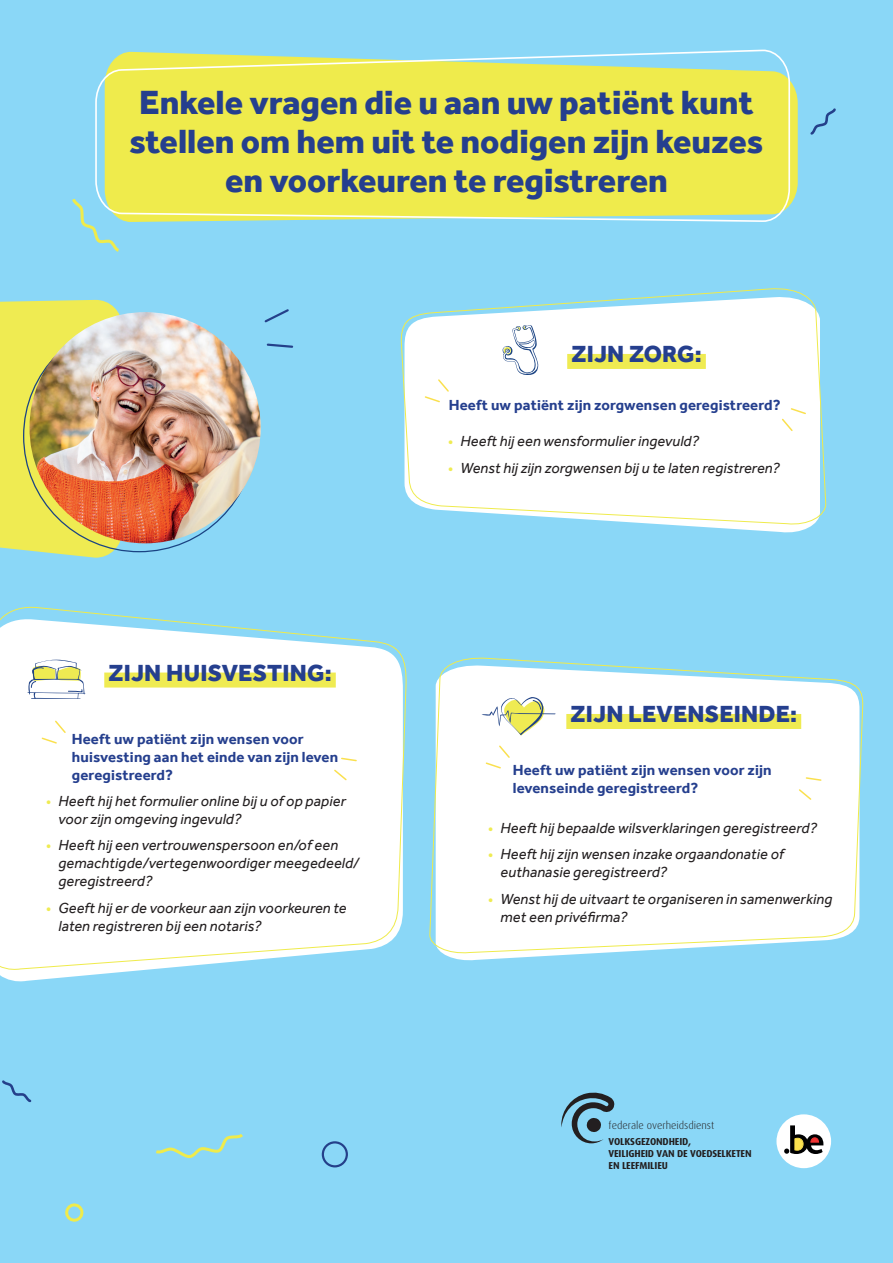
<style>
.page{position:relative;width:893px;height:1263px;background:#8ad7f7}
.page>*{position:absolute;margin:0;border:0;box-sizing:border-box;transform-origin:0 0}
.t1{font:800 34.5px/38.8px "Effra";color:#253f8e;text-align:center}
.t2{font:800 24px "Effra";letter-spacing:.01em;color:#253f8e}
.t3{font:italic 15px/18px "Effra";letter-spacing:.01em;color:#231f20}
.t4{font:700 15px/18px "Effra";letter-spacing:.01em;color:#253f8e}
.t5{font:300 10.65px "Dax";color:#231f20}
.t6{font:700 10.05px/12px "Dax";letter-spacing:-.015em;color:#231f20}
.s1{color:#efeb52}
</style>
<div class="page">
<div style="left:776px;top:1114px;width:55px;height:54px;background:#fff;border-radius:50%"></div>
<svg style="left:784px;top:1125px;width:39px;height:29px"></svg>
<svg style="left:561px;top:1093px;width:53px;height:50px;background:#689ab0"></svg>
<svg style="left:398px;top:285px;width:429px;height:246px"></svg>
<svg style="left:0;top:603px;width:409px;height:376px"></svg>
<svg style="left:426px;top:655px;width:441px;height:304px"></svg>
<svg style="left:28px;top:660px;width:57px;height:41px"></svg>
<svg style="left:424px;top:378px;width:26px;height:25px"></svg>
<svg style="left:41px;top:719px;width:26px;height:26px"></svg>
<svg style="left:485px;top:744px;width:26px;height:26px"></svg>
<svg style="left:797px;top:776px;width:25px;height:25px"></svg>
<svg style="left:333px;top:757px;width:25px;height:25px"></svg>
<svg style="left:780px;top:407px;width:27px;height:25px"></svg>
<svg style="left:482px;top:697px;width:74px;height:38px"></svg>
<div style="left:568px;top:1211px;width:43px;height:37px;background:#8ad7f7"></div>
<svg style="left:0;top:1078px;width:33px;height:26px"></svg>
<svg style="left:153px;top:1131px;width:93px;height:29px;background:#95d9e4"></svg>
<svg style="left:63px;top:1203px;width:21px;height:19px"></svg>
<div style="left:322px;top:1141px;width:26px;height:26px;border:2px solid #24408a;border-radius:50%"></div>
<svg style="left:263px;top:307px;width:31px;height:42px"></svg>
<svg style="left:0;top:300px;width:122px;height:258px;background:#e4e65c"></svg>
<img style="left:29px;top:312px;width:232px;height:231px;border-radius:116px">
<svg style="left:94px;top:49px;width:697px;height:174px;background:#e5e961"></svg>
<svg style="left:808px;top:106px;width:30px;height:31px"></svg>
<svg style="left:70px;top:196px;width:52px;height:58px;background:#9cdadb"></svg>
<div style="left:567px;top:354px;width:139px;height:15px;background:#efeb52"></div>
<div style="left:566px;top:714px;width:235px;height:15px;background:#efeb52"></div>
<div style="left:104px;top:672px;width:232px;height:15px;background:#efeb52"></div>
<h1 class="t1" style="left:129px;top:83px;width:636px">Enkele vragen die u aan uw patiënt kunt stellen om hem uit te nodigen zijn keuzes en voorkeuren te registreren</h1>
<h2 class="t2" style="left:571px;top:340px;width:132px">ZIJN ZORG:</h2>
<p class="t4" style="left:449px;top:396px;width:333px">Heeft uw patiënt zijn zorgwensen geregistreerd?</p>
<h2 class="t2" style="left:109px;top:659px;width:225px">ZIJN HUISVESTING:</h2>
<p class="t4" style="left:72px;top:729px;width:268px">Heeft uw patiënt zijn wensen voor huisvesting aan het einde van zijn leven geregistreerd?</p>
<p class="t3" style="left:59px;top:791px;width:289px;text-indent:-13px"><span class="s1">•</span> Heeft hij het formulier online bij u of op papier voor zijn omgeving ingevuld?</p>
<p class="t3" style="left:59px;top:836px;width:302px;text-indent:-13px"><span class="s1">•</span> Heeft hij een vertrouwenspersoon en/of een gemachtigde/vertegenwoordiger meegedeeld/ geregistreerd?</p>
<p class="t3" style="left:59px;top:898px;width:290px;text-indent:-13px"><span class="s1">•</span> Geeft hij er de voorkeur aan zijn voorkeuren te laten registreren bij een notaris?</p>
<p class="t3" style="left:448px;top:432px;width:253px"><span class="s1">•</span> Heeft hij een wensformulier ingevuld?</p>
<p class="t3" style="left:448px;top:459px;width:333px"><span class="s1">•</span> Wenst hij zijn zorgwensen bij u te laten registreren?</p>
<h2 class="t2" style="left:571px;top:700px;width:228px">ZIJN LEVENSEINDE:</h2>
<p class="t4" style="left:513px;top:760px;width:260px">Heeft uw patiënt zijn wensen voor zijn levenseinde geregistreerd?</p>
<p class="t3" style="left:488px;top:818px;width:331px"><span class="s1">•</span> Heeft hij bepaalde wilsverklaringen geregistreerd?</p>
<p class="t3" style="left:501px;top:845px;width:285px;text-indent:-13px"><span class="s1">•</span> Heeft hij zijn wensen inzake orgaandonatie of euthanasie geregistreerd?</p>
<p class="t3" style="left:501px;top:889px;width:333px;text-indent:-13px"><span class="s1">•</span> Wenst hij de uitvaart te organiseren in samenwerking met een privéfirma?</p>
<p class="t5" style="left:609px;top:1120px;width:107px">federale overheidsdienst</p>
<p class="t6" style="left:609px;top:1135px;width:144px">VOLKSGEZONDHEID,<br>VEILIGHEID VAN DE VOEDSELKETEN<br>EN LEEFMILIEU</p>
</div>
